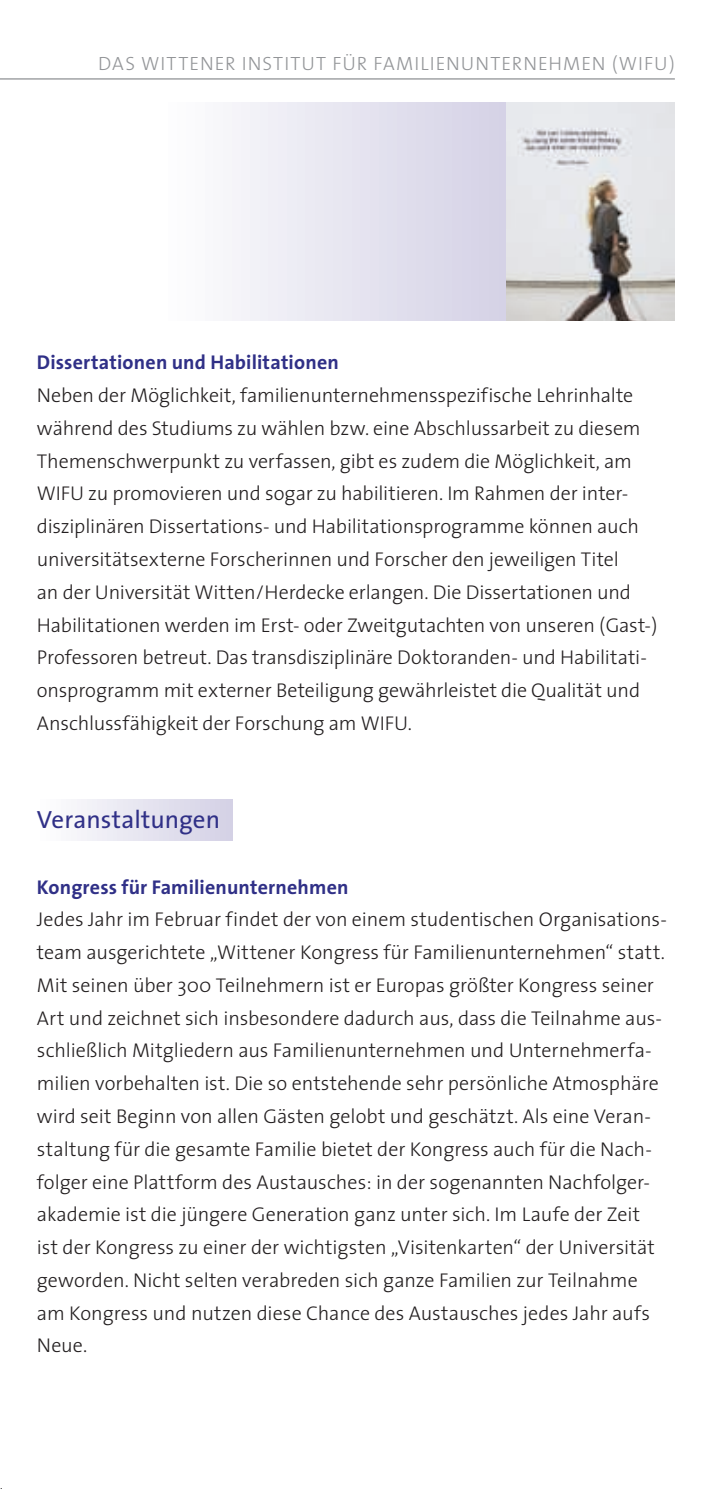
<style>
.page{position:relative;width:709px;height:1489px;background:#fff}
.page>*{position:absolute;margin:0;border:0;box-sizing:border-box;transform-origin:0 0}
.t1{font:25px "The Sans";color:#303087}
.t2{font:300 20px/32.8px "The Sans";letter-spacing:-.005em;color:#231f20}
.t3{font:700 20px "The Sans";letter-spacing:.01em;color:#303087}
.t4{font:19.25px "The Sans Light Caps";letter-spacing:.05em;color:#939598}
</style>
<div class="page">
<div style="left:37px;top:799px;width:196px;height:41px;background:linear-gradient(to right,#fefefe,#d3d0e5)"></div>
<div style="left:162px;top:102px;width:350px;height:219px;background:linear-gradient(to right,#fefefe,#d3d0e5)"></div>
<hr style="left:0;top:78px;width:675px;height:2px;background:#939598">
<img style="left:506px;top:102px;width:169px;height:219px">
<p class="t4" style="left:98px;top:55px;width:578px">DAS WITTENER INSTITUT FÜR FAMILIENUNTERNEHMEN (WIFU)</p>
<p class="t3" style="left:37px;top:354px;width:303px">Dissertationen und Habilitationen</p>
<p class="t2" style="left:37px;top:381px;width:622px">Neben der Möglichkeit, familienunternehmensspezifische Lehrinhalte während des Studiums zu wählen bzw. eine Abschlussarbeit zu diesem Themenschwerpunkt zu verfassen, gibt es zudem die Möglichkeit, am WIFU zu promovieren und sogar zu habilitieren. Im Rahmen der inter&shy;disziplinären Dissertations- und Habilitationsprogramme können auch universitätsexterne Forscherinnen und Forscher den jeweiligen Titel<br>an der Universität Witten/Herdecke er langen. Die Dissertationen und Habi litationen werden im Erst- oder Zweitgutachten von unseren (Gast-)<br>Professoren betreut. Das transdisziplinäre Doktoranden- und Habilitati&shy;onsprogramm mit externer Beteiligung gewährleistet die Qualität und Anschlussfähigkeit der Forschung am WIFU.</p>
<p class="t1" style="left:37px;top:809px;width:185px">Veranstaltungen</p>
<p class="t3" style="left:37px;top:878px;width:313px">Kongress für Familienunternehmen</p>
<p class="t2" style="left:37px;top:905px;width:631px">Jedes Jahr im Februar findet der von einem studentischen Organisations&shy;team ausgerich tete „Wittener Kongress für Familienunternehmen“ statt.<br>Mit seinen über 300 Teilnehmern ist er Europas größter Kongress seiner Art und zeichnet sich insbesondere dadurch aus, dass die Teilnahme aus&shy;schließlich Mitgliedern aus Familienunternehmen und Unternehmer fa&shy;milien vorbehalten ist. Die so entstehende sehr persönliche Atmosphäre wird seit Beginn von allen Gästen gelobt und geschätzt. Als eine Veran&shy;staltung für die gesamte Familie bietet der Kongress auch für die Nach&shy;folger eine Plattform des Austausches: in der sogenannten Nachfolger&shy;akademie ist die jüngere Generation ganz unter sich. Im Laufe der Zeit<br>ist der Kongress zu einer der wichtigsten „Visitenkarten“ der Universität geworden. Nicht selten verabreden sich ganze Familien zur Teilnahme am Kongress und nutzen diese Chance des Austausches jedes Jahr aufs Neue.</p>
</div>
